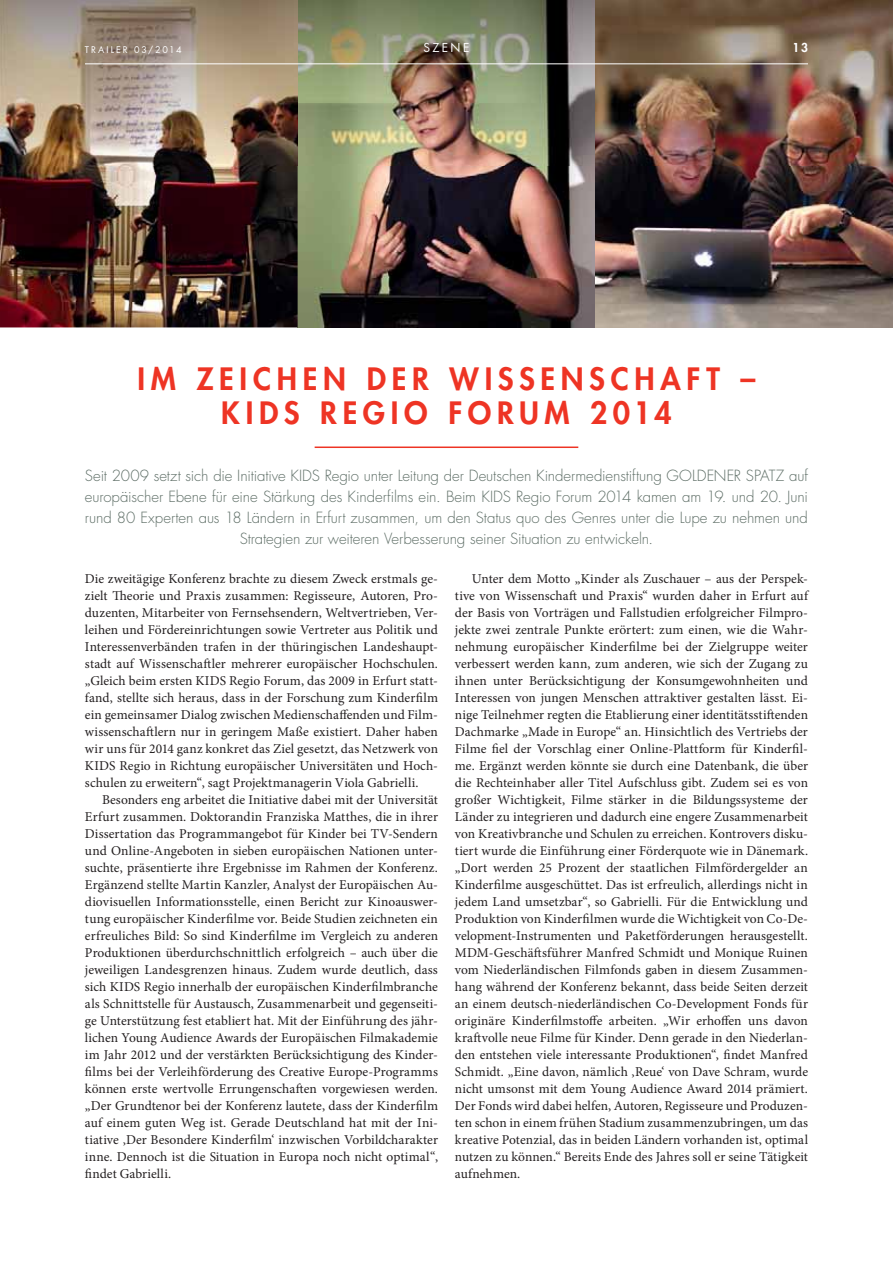
<style>
.page{position:relative;width:893px;height:1263px;background:#fff}
.page>*{position:absolute;margin:0;border:0;box-sizing:border-box;transform-origin:0 0}
.t1{font:800 30px/34px "Futura Std";letter-spacing:.19em;color:#ee3424;text-align:center}
.t2{font:300 15px/21px "Futura Std";letter-spacing:-.005em;color:#5e6e66;text-align:center}
.t3{font:13.5px/17px "Minion Pro";color:#231f20;text-align:justify}
.t4{font:12px "Futura Std";letter-spacing:.2em;color:#fff}
.t5{font:800 12px "Futura Std";color:#fff}
.t6{font:9px "Futura Std";letter-spacing:.215em;color:#fff}
</style>
<div class="page">
<img style="left:298px;top:166px;width:595px;height:161px">
<img style="left:0;top:166px;width:298px;height:161px">
<img style="left:0;top:0;width:893px;height:166px">
<hr style="left:85px;top:63px;width:723px;height:1px;background:#fff">
<hr style="left:315px;top:447px;width:263px;height:1px;background:#ee3424">
<p class="t4" style="left:423px;top:42px;width:48px">SZENE</p>
<p class="t6" style="left:85px;top:45px;width:98px">TRAILER 03/2014</p>
<p class="t5" style="left:792px;top:42px;width:17px">13</p>
<h1 class="t1" style="left:137px;top:363px;width:620px">IM ZEICHEN DER WISSENSCHAFT –<br>KIDS REGIO FORUM 2014</h1>
<p class="t2" style="left:85px;top:466px;width:724px">Seit 2009 setzt sich die Initiative KIDS Regio unter Leitung der Deutschen Kindermedienstiftung GOLDENER SPATZ auf europäischer Ebene für eine Stärkung des Kinderfilms ein. Beim KIDS Regio Forum 2014 kamen am 19. und 20. Juni rund 80 Experten aus 18 Ländern in Erfurt zusammen, um den Status quo des Genres unter die Lupe zu nehmen und Strategien zur weiteren Verbesserung seiner Situation zu entwickeln.</p>
<p class="t3" style="left:85px;top:571px;width:355px">Die zweitägige Konferenz brachte zu diesem Zweck erstmals ge&shy;zielt Theorie und Praxis zusammen: Regisseure, Autoren, Pro&shy;duzenten, Mitarbeiter von Fernsehsendern, Weltvertrieben, Ver&shy;leihen und Fördereinrichtungen sowie Vertreter aus Politik und Interessenverbänden trafen in der thüringischen Landeshaupt&shy;stadt auf Wissenschaftler mehrerer europäischer Hochschulen. „Gleich beim ersten KIDS Regio Forum, das 2009 in Erfurt statt&shy;fand, stellte sich heraus, dass in der Forschung zum Kinderfilm ein gemeinsamer Dialog zwischen Medienschaffenden und Film&shy;wissenschaftlern nur in geringem Maße existiert. Daher haben wir uns für 2014 ganz konkret das Ziel gesetzt, das Netzwerk von KIDS Regio in Richtung europäischer Universitäten und Hoch&shy;schulen zu erweitern“, sagt Projektmanagerin Viola Gabrielli.</p>
<p class="t3" style="left:85px;top:792px;width:355px;text-indent:17px">Besonders eng arbeitet die Initiative dabei mit der Universität Erfurt zusammen. Doktorandin Franziska Matthes, die in ihrer Dissertation das Programmangebot für Kinder bei TV-Sendern und Online-Angeboten in sieben europäischen Nationen unter&shy;suchte, präsentierte ihre Ergebnisse im Rahmen der Konferenz.<br>Ergänzend stellte Martin Kanzler, Analyst der Europäischen Au&shy;diovisuellen Informationsstelle, einen Bericht zur Kinoauswer&shy;tung europäischer Kinderfilme vor. Beide Studien zeichneten ein erfreuliches Bild: So sind Kinderfilme im Vergleich zu anderen Produktionen überdurchschnittlich erfolgreich – auch über die jeweiligen Landesgrenzen hinaus. Zudem wurde deutlich, dass sich KIDS Regio innerhalb der europäischen Kinderfilmbranche als Schnittstelle für Austausch, Zusammenarbeit und gegenseiti&shy;ge Unterstützung fest etabliert hat. Mit der Einführung des jähr&shy;lichen Young Audience Awards der Europäischen Filmakademie im Jahr 2012 und der verstärkten Berücksichtigung des Kinder&shy;films bei der Verleihförderung des Creative Europe-Programms können erste wertvolle Errungenschaften vorgewiesen werden. „Der Grundtenor bei der Konferenz lautete, dass der Kinderfilm auf einem guten Weg ist. Gerade Deutschland hat mit der Ini&shy;tiative ‚Der Besondere Kinderfilm‘ inzwischen Vorbildcharakter inne. Dennoch ist die Situation in Europa noch nicht optimal“, findet Gabrielli.</p>
<p class="t3" style="left:455px;top:571px;width:355px;text-indent:17px">Unter dem Motto „Kinder als Zuschauer – aus der Perspek&shy;tive von Wissenschaft und Praxis“ wurden daher in Erfurt auf der Basis von Vorträgen und Fallstudien erfolgreicher Filmpro&shy;jekte zwei zentrale Punkte erörtert: zum einen, wie die Wahr&shy;nehmung europäischer Kinderfilme bei der Zielgruppe weiter verbessert werden kann, zum anderen, wie sich der Zugang zu ihnen unter Berücksichtigung der Konsumgewohnheiten und Interessen von jungen Menschen attraktiver gestalten lässt. Ei&shy;nige Teilnehmer regten die Etablierung einer identitätsstiftenden Dachmarke „Made in Europe“ an. Hinsichtlich des Vertriebs der Filme fiel der Vorschlag einer Online-Plattform für Kinderfil&shy;me. Ergänzt werden könnte sie durch eine Datenbank, die über die Rechteinhaber aller Titel Aufschluss gibt. Zudem sei es von großer Wichtigkeit, Filme stärker in die Bildungssysteme der Länder zu integrieren und dadurch eine engere Zusammenarbeit von Kreativbranche und Schulen zu erreichen. Kontrovers disku&shy;tiert wurde die Einführung einer Förderquote wie in Dänemark. „Dort werden 25 Prozent der staatlichen Filmfördergelder an Kinderfilme ausgeschüttet. Das ist erfreulich, allerdings nicht in jedem Land umsetzbar“, so Gabrielli. Für die Entwicklung und Produktion von Kinderfilmen wurde die Wichtigkeit von Co-De&shy;velopment-Instrumenten und Paketförderungen herausgestellt.<br>MDM-Geschäftsführer Manfred Schmidt und Monique Ruinen vom Niederländischen Filmfonds gaben in diesem Zusammen&shy;hang während der Konferenz bekannt, dass beide Seiten derzeit an einem deutsch-niederländischen Co-Development Fonds für originäre Kinderfilmstoffe arbeiten. „Wir erhoffen uns davon kraftvolle neue Filme für Kinder. Denn gerade in den Niederlan&shy;den entstehen viele interessante Produktionen“, findet Manfred Schmidt. „Eine davon, nämlich ‚Reue‘ von Dave Schram, wurde nicht umsonst mit dem Young Audience Award 2014 prämiert.<br>Der Fonds wird dabei helfen, Autoren, Regisseure und Produzen&shy;ten schon in einem frühen Stadium zusammenzubringen, um das kreative Potenzial, das in beiden Ländern vorhanden ist, optimal nutzen zu können.“ Bereits Ende des Jahres soll er seine Tätigkeit aufnehmen.</p>
</div>
